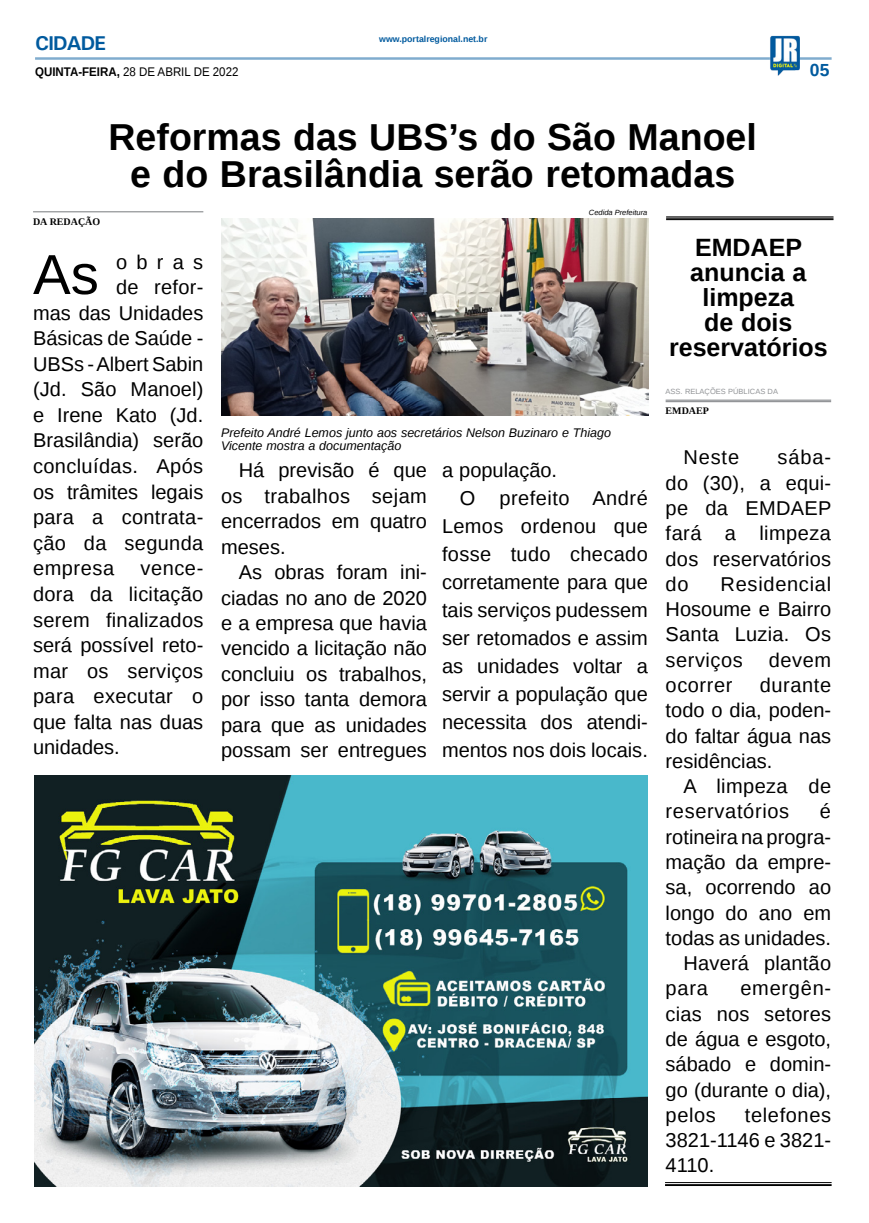
<style>
.page{position:relative;width:869px;height:1223px;background:#fff}
.page>*{position:absolute;margin:0;border:0;box-sizing:border-box;transform-origin:0 0}
.MATÉRIA{font:56.38px "Liberation Sans";color:#000}
.TÍTULO{font:700 37.5px/37.5px "Liberation Sans";color:#000;text-align:center}
.TÍTULO-2{font:700 25px/25px "Liberation Sans";color:#000}
.MATÉRIA-2{font:20px/25.2px "Liberation Sans";color:#000;text-align:justify}
.MATÉRIA-3{font:20px/25.2px "Liberation Sans";letter-spacing:.035em;color:#000}
.MATÉRIA-4{font:20px "Liberation Sans";letter-spacing:.02em;color:#000}
.MATÉRIA-5{font:20px "Liberation Sans";letter-spacing:.025em;color:#000}
.MATÉRIA-6{font:20px "Liberation Sans";letter-spacing:.03em;color:#000}
.TITULO_PG{font:700 20px "Univers";letter-spacing:-.04em;color:#005a9e}
.TÍTULO-3{font:700 17.5px "Liberation Sans";color:#005a9e}
.LEGENDA{font:italic 12.5px/13.8px "Liberation Sans";color:#000}
.DATA_PG{font:12.5px "Liberation Sans";color:#000;scale:.92 1}
.CRÉDITO_NOME{font:700 10px "Liberation Serif";color:#000}
.DATA_PG-2{font:700 8.75px "Liberation Sans";color:#005a9e}
.CRÉDITO_MATÉRIA{font:7.5px "Liberation Sans";color:#939598}
.CRÉDITO_FOTO{font:italic 7.5px "Liberation Sans";color:#000}
.s1{font-weight:700}
</style>
<div class="page">
<hr style="left:35px;top:57px;width:796px;height:3px;background:#005a9e">
<img style="left:769px;top:36px;width:30px;height:40px">
<img style="left:35px;top:776px;width:612px;height:410px">
<hr style="left:664px;top:1182px;width:167px;height:1px;background:#000101">
<hr style="left:664px;top:1184px;width:167px;height:1px;background:#000101">
<img style="left:221px;top:218px;width:427px;height:197px">
<hr style="left:33px;top:211px;width:170px;height:1px;background:#939598">
<hr style="left:665px;top:401px;width:165px;height:1px;background:#939598">
<hr style="left:665px;top:399px;width:165px;height:2px;background:#939598">
<hr style="left:665px;top:216px;width:168px;height:1px;background:#000">
<hr style="left:665px;top:218px;width:168px;height:1px;background:#000">
<hr style="left:665px;top:219px;width:168px;height:1px;background:#000">
<p class="TITULO_PG" style="left:35px;top:31px;width:72px">CIDADE</p>
<p class="DATA_PG" style="left:35px;top:65px;width:222px"><span class="s1">QUINTA-FEIRA,</span> 28 DE ABRIL DE 2022</p>
<p class="DATA_PG-2" style="left:379px;top:33px;width:110px">www.portalregional.net.br</p>
<p class="TÍTULO" style="left:108px;top:117px;width:649px">Reformas das UBS’s do São Manoel e do Brasilândia serão retomadas</p>
<p class="TÍTULO-3" style="left:809px;top:58px;width:21px">05</p>
<p class="CRÉDITO_NOME" style="left:33px;top:215px;width:69px">DA REDAÇÃO</p>
<p class="MATÉRIA" style="left:33px;top:243px;width:67px">As</p>
<p class="MATÉRIA-2" style="left:116px;top:250px;width:89px">obras</p>
<p class="MATÉRIA-2" style="left:116px;top:275px;width:89px">de refor-</p>
<p class="MATÉRIA-2" style="left:33px;top:301px;width:172px">mas das Unidades</p>
<p class="MATÉRIA-2" style="left:33px;top:326px;width:172px">Básicas de Saúde -</p>
<p class="MATÉRIA-2" style="left:33px;top:352px;width:172px">UBSs - Albert Sabin</p>
<p class="MATÉRIA-2" style="left:33px;top:377px;width:172px">(Jd. São Manoel)</p>
<p class="MATÉRIA-2" style="left:33px;top:403px;width:172px">e Irene Kato (Jd.</p>
<p class="MATÉRIA-2" style="left:33px;top:429px;width:172px">Brasilândia) serão</p>
<p class="MATÉRIA-4" style="left:33px;top:455px;width:172px">concluídas. Após</p>
<p class="MATÉRIA-2" style="left:33px;top:480px;width:172px">os trâmites legais</p>
<p class="MATÉRIA-2" style="left:33px;top:505px;width:172px">para a contrata-</p>
<p class="MATÉRIA-2" style="left:33px;top:531px;width:172px">ção da segunda</p>
<p class="MATÉRIA-5" style="left:33px;top:557px;width:83px">empresa</p>
<p class="MATÉRIA-2" style="left:33px;top:556px;width:172px;line-height:25.6px;text-indent:107px">vence&shy;dora da licitação serem finalizados será possível reto&shy;mar os serviços para executar o que falta nas duas unidades.</p>
<p class="CRÉDITO_FOTO" style="left:588px;top:207px;width:60px">Cedida Prefeitura</p>
<p class="LEGENDA" style="left:221px;top:425px;width:391px">Prefeito André Lemos junto aos secretários Nelson Buzinaro e Thiago<br>Vicente mostra a documentação</p>
<p class="MATÉRIA-2" style="left:221px;top:458px;width:207px;text-indent:18px">Há previsão é que os trabalhos sejam encerrados em quatro meses.</p>
<p class="MATÉRIA-2" style="left:221px;top:560px;width:207px;text-indent:18px">As obras foram ini&shy;ciadas no ano de 2020 e a empresa que havia vencido a licitação não concluiu os trabalhos, por isso tanta demora para que as unidades possam ser entregues</p>
<p class="MATÉRIA-2" style="left:442px;top:459px;width:117px">a população.</p>
<p class="MATÉRIA-2" style="left:442px;top:485px;width:207px;line-height:28px;text-indent:18px">O prefeito André Lemos ordenou que fosse tudo checado corretamente para que tais serviços pudessem ser retomados e assim as unidades voltar a servir a população que necessita dos atendi&shy;mentos nos dois locais.</p>
<p class="TÍTULO-2" style="left:690px;top:234px;width:118px">EMDAEP anuncia a</p>
<p class="TÍTULO-2" style="left:702px;top:284px;width:93px">limpeza de dois</p>
<p class="TÍTULO-2" style="left:668px;top:334px;width:160px">reservatórios</p>
<p class="CRÉDITO_MATÉRIA" style="left:665px;top:387px;width:114px">ASS. RELAÇÕES PÚBLICAS DA</p>
<p class="CRÉDITO_NOME" style="left:665px;top:403px;width:45px">EMDAEP</p>
<p class="MATÉRIA-2" style="left:683px;top:445px;width:57px">Neste</p>
<p class="MATÉRIA-2" style="left:665px;top:445px;width:167px;text-indent:112px">sába&shy;do (30), a equi&shy;pe da EMDAEP fará a limpeza dos reservatórios do</p>
<p class="MATÉRIA-2" style="left:665px;top:572px;width:167px;text-indent:55px">Residencial Hosoume e Bairro Santa Luzia. Os serviços</p>
<p class="MATÉRIA-2" style="left:768px;top:648px;width:64px">devem</p>
<p class="MATÉRIA-2" style="left:665px;top:673px;width:167px;text-indent:94px">durante todo o dia, poden&shy;do faltar água nas residências.</p>
<p class="MATÉRIA-3" style="left:665px;top:774px;width:167px;text-indent:18px">A limpeza de reservatórios</p>
<p class="MATÉRIA-6" style="left:665px;top:673px;width:68px">ocorrer</p>
<p class="MATÉRIA-2" style="left:665px;top:799px;width:167px;text-indent:154px">é rotineira na progra&shy;mação da empre&shy;sa, ocorrendo ao longo do ano em todas as unidades.</p>
<p class="MATÉRIA-2" style="left:665px;top:951px;width:167px;text-indent:18px">Haverá plantão para</p>
<p class="MATÉRIA-2" style="left:665px;top:976px;width:167px;text-indent:75px">emergên&shy;cias nos setores de água e esgoto, sábado e domin&shy;go (durante o dia), pelos</p>
<p class="MATÉRIA-2" style="left:665px;top:1103px;width:167px;text-indent:79px">telefones 3821-1146 e 3821- 4110.</p>
</div>
